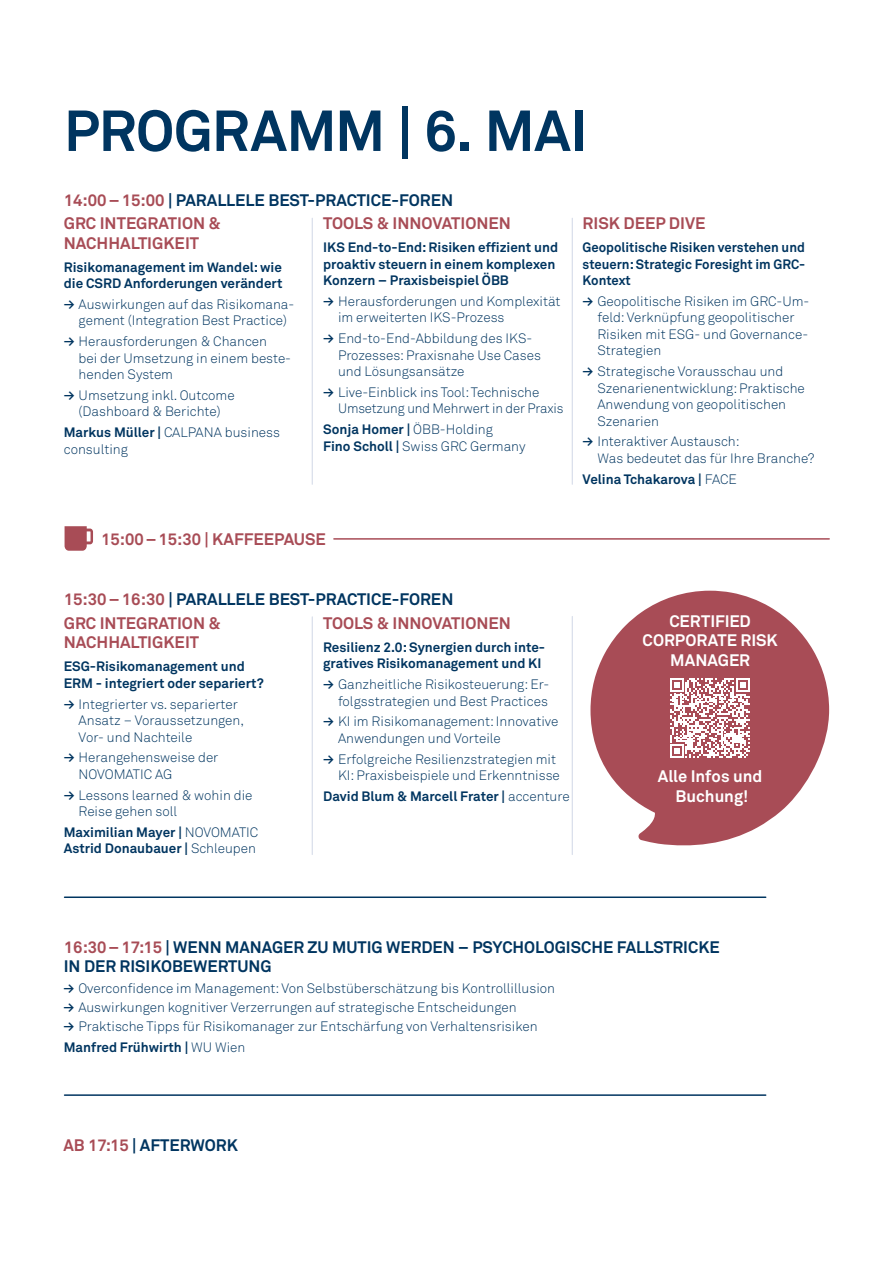
<style>
.page{position:relative;width:893px;height:1263px;background:#fff}
.page>*{position:absolute;margin:0;border:0;box-sizing:border-box;transform-origin:0 0}
.t1{font:700 57px "Akkurat Pro";letter-spacing:-.01em;color:#003560}
.t2{font:700 16.5px/23.5px "Akkurat Pro";color:#003560}
.t3{font:700 16.5px "Akkurat Pro";color:#a84c56}
.t4{font:700 16.5px/19.5px "Akkurat Pro";letter-spacing:-.005em;color:#fff;text-align:center}
.t5{font:13.5px/16.5px "Akkurat Light Pro";color:#003560}
.t6{font:700 13.5px/16.5px "Akkurat Pro";color:#003560}
.s1{color:#a84c56}
.s2{font-family:"Akkurat Pro";font-weight:700}
.s3{font-family:"Akkurat Light Pro";font-weight:400}
</style>
<div class="page">
<hr style="left:65px;top:896px;width:701px;height:2px;background:#003560">
<hr style="left:65px;top:1094px;width:701px;height:2px;background:#003560">
<hr style="left:312px;top:218px;width:1px;height:266px;background:#d0d7e6">
<hr style="left:572px;top:218px;width:1px;height:266px;background:#d0d7e6">
<hr style="left:572px;top:616px;width:1px;height:238px;background:#d0d7e6">
<hr style="left:312px;top:617px;width:1px;height:237px;background:#d0d7e6">
<svg style="left:65px;top:526px;width:28px;height:25px"></svg>
<hr style="left:334px;top:538px;width:495px;height:2px;background:#a84c56">
<svg style="left:590px;top:591px;width:239px;height:255px;fill:#a84c56"></svg>
<svg style="left:670px;top:678px;width:80px;height:80px"></svg>
<h1 class="t1" style="left:64px;top:95px;width:525px">PROGRAMM | 6. MAI</h1>
<p class="t2" style="left:64px;top:188px;width:391px"><span class="s1">14:00–15:00</span> | PARALLELE BEST-PRACTICE-FOREN<br><span class="s1">GRC INTEGRATION &amp;</span></p>
<p class="t3" style="left:64px;top:233px;width:137px">NACHHALTIGKEIT</p>
<p class="t6" style="left:64px;top:259px;width:220px">Risikomanagement im Wandel: wie die CSRD Anforderungen verändert</p>
<p class="t5" style="left:64px;top:296px;width:232px;text-align:center"><span class="s2">→</span> Auswirkungen auf das Risikomana&shy;gement (Integration Best Practice)</p>
<p class="t5" style="left:79px;top:333px;width:214px;text-indent:-15px"><span class="s2">→</span> Herausforderungen &amp; Chancen<br>bei der Umsetzung in einem beste&shy;henden System</p>
<p class="t5" style="left:64px;top:387px;width:172px;text-align:center"><span class="s2">→</span> Umsetzung inkl. Outcome (Dashboard &amp; Berichte)</p>
<p class="t5" style="left:64px;top:424px;width:218px"><span class="s2">Markus Müller |</span> CALPANA business consulting</p>
<p class="t3" style="left:323px;top:213px;width:189px">TOOLS &amp; INNOVATIONEN</p>
<p class="t6" style="left:323px;top:239px;width:236px">IKS End-to-End: Risiken effizient und proaktiv steuern in einem komplexen<br>Konzern – Praxisbeispiel ÖBB</p>
<p class="t5" style="left:338px;top:293px;width:224px;text-indent:-15px"><span class="s2">→</span> Herausforderungen und Komplexität im erweiterten IKS-Prozess</p>
<p class="t5" style="left:338px;top:330px;width:204px;text-indent:-15px"><span class="s2">→</span> End-to-End-Abbildung des IKS-<br>Prozesses: Praxisnahe Use Cases und Lösungsansätze</p>
<p class="t5" style="left:338px;top:384px;width:227px;text-indent:-15px"><span class="s2">→</span> Live-Einblick ins Tool: Technische<br>Umsetzung und Mehrwert in der Praxis</p>
<p class="t6" style="left:323px;top:421px;width:171px">Sonja Homer | <span class="s3">ÖBB-Holding</span></p>
<p class="t5" style="left:323px;top:438px;width:204px"><span class="s2">Fino Scholl |</span> Swiss GRC Germany</p>
<p class="t3" style="left:583px;top:213px;width:124px">RISK DEEP DIVE</p>
<p class="t6" style="left:583px;top:239px;width:224px;text-align:justify">Geopolitische Risiken verstehen und steuern: Strategic Foresight im GRC-Kontext</p>
<p class="t5" style="left:597px;top:293px;width:213px;text-indent:-15px"><span class="s2">→</span> Geopolitische Risiken im GRC-Um&shy;feld: Verknüpfung geopolitischer<br>Risiken mit ESG- und Governance-<br>Strategien</p>
<p class="t5" style="left:597px;top:363px;width:209px;text-indent:-15px"><span class="s2">→</span> Strategische Vorausschau und<br>Szenarienentwicklung: Praktische<br>Anwendung von geopolitischen<br>Szenarien</p>
<p class="t5" style="left:597px;top:434px;width:219px;text-indent:-15px"><span class="s2">→</span> Interaktiver Austausch:<br>Was bedeutet das für Ihre Branche?</p>
<p class="t6" style="left:583px;top:471px;width:156px">Velina Tchakarova | <span class="s3">FACE</span></p>
<p class="t3" style="left:101px;top:529px;width:226px">15:00–15:30 | KAFFEEPAUSE</p>
<p class="t2" style="left:64px;top:588px;width:391px"><span class="s1">15:30 – 16:30</span> | PARALLELE BEST-PRACTICE-FOREN<br><span class="s1">GRC INTEGRATION &amp;</span></p>
<p class="t3" style="left:64px;top:632px;width:137px">NACHHALTIGKEIT</p>
<p class="t6" style="left:64px;top:658px;width:201px">ESG-Risikomanagement und<br>ERM - integriert oder separiert?</p>
<p class="t5" style="left:79px;top:696px;width:167px;text-indent:-15px"><span class="s2">→</span> Integrierter vs. separierter<br>Ansatz – Voraussetzungen,<br>Vor- und Nachteile</p>
<p class="t5" style="left:79px;top:750px;width:141px;text-indent:-15px"><span class="s2">→</span> Herangehensweise der<br>NOVOMATIC AG</p>
<p class="t5" style="left:79px;top:787px;width:175px;text-indent:-15px"><span class="s2">→</span> Lessons learned &amp; wohin die<br>Reise gehen soll</p>
<p class="t6" style="left:64px;top:824px;width:196px">Maximilian Mayer | <span class="s3">NOVOMATIC<br></span>Astrid Donaubauer | <span class="s3">Schleupen</span></p>
<p class="t3" style="left:323px;top:613px;width:189px">TOOLS &amp; INNOVATIONEN</p>
<p class="t6" style="left:323px;top:639px;width:223px">Resilienz 2.0: Synergien durch inte&shy;gratives Risikomanagement und KI</p>
<p class="t5" style="left:323px;top:676px;width:228px;text-align:right"><span class="s2">→</span> Ganzheitliche Risikosteuerung: Er&shy;folgsstrategien und Best Practices</p>
<p class="t5" style="left:338px;top:714px;width:222px;text-indent:-15px"><span class="s2">→</span> KI im Risikomanagement: Innovative<br>Anwendungen und Vorteile</p>
<p class="t5" style="left:323px;top:751px;width:238px;text-align:right"><span class="s2">→</span> Erfolgreiche Resilienzstrategien mit<br>KI: Praxisbeispiele und Erkenntnisse</p>
<p class="t6" style="left:323px;top:788px;width:248px">David Blum &amp; Marcell Frater | <span class="s3">accenture</span></p>
<p class="t4" style="left:642px;top:611px;width:137px">CERTIFIED<br>CORPORATE RISK<br>MANAGER</p>
<p class="t4" style="left:658px;top:767px;width:106px">Alle Infos und<br>Buchung!</p>
<p class="t2" style="left:64px;top:937px;width:657px;line-height:19.5px"><span class="s1">16:30–17:15</span> | WENN MANAGER ZU MUTIG WERDEN – PSYCHOLOGISCHE FALLSTRICKE<br>IN DER RISIKOBEWERTUNG</p>
<p class="t5" style="left:63px;top:981px;width:493px"><span class="s2">→</span> Overconfidence im Management: Von Selbstüberschätzung bis Kontrollillusion</p>
<p class="t5" style="left:63px;top:999px;width:455px"><span class="s2">→</span> Auswirkungen kognitiver Verzerrungen auf strategische Entscheidungen</p>
<p class="t5" style="left:63px;top:1018px;width:476px"><span class="s2">→</span> Praktische Tipps für Risikomanager zur Entschärfung von Verhaltensrisiken</p>
<p class="t6" style="left:64px;top:1039px;width:183px">Manfred Frühwirth | <span class="s3">WU Wien</span></p>
<p class="t2" style="left:63px;top:1133px;width:176px"><span class="s1">AB 17:15</span> | AFTERWORK</p>
</div>
